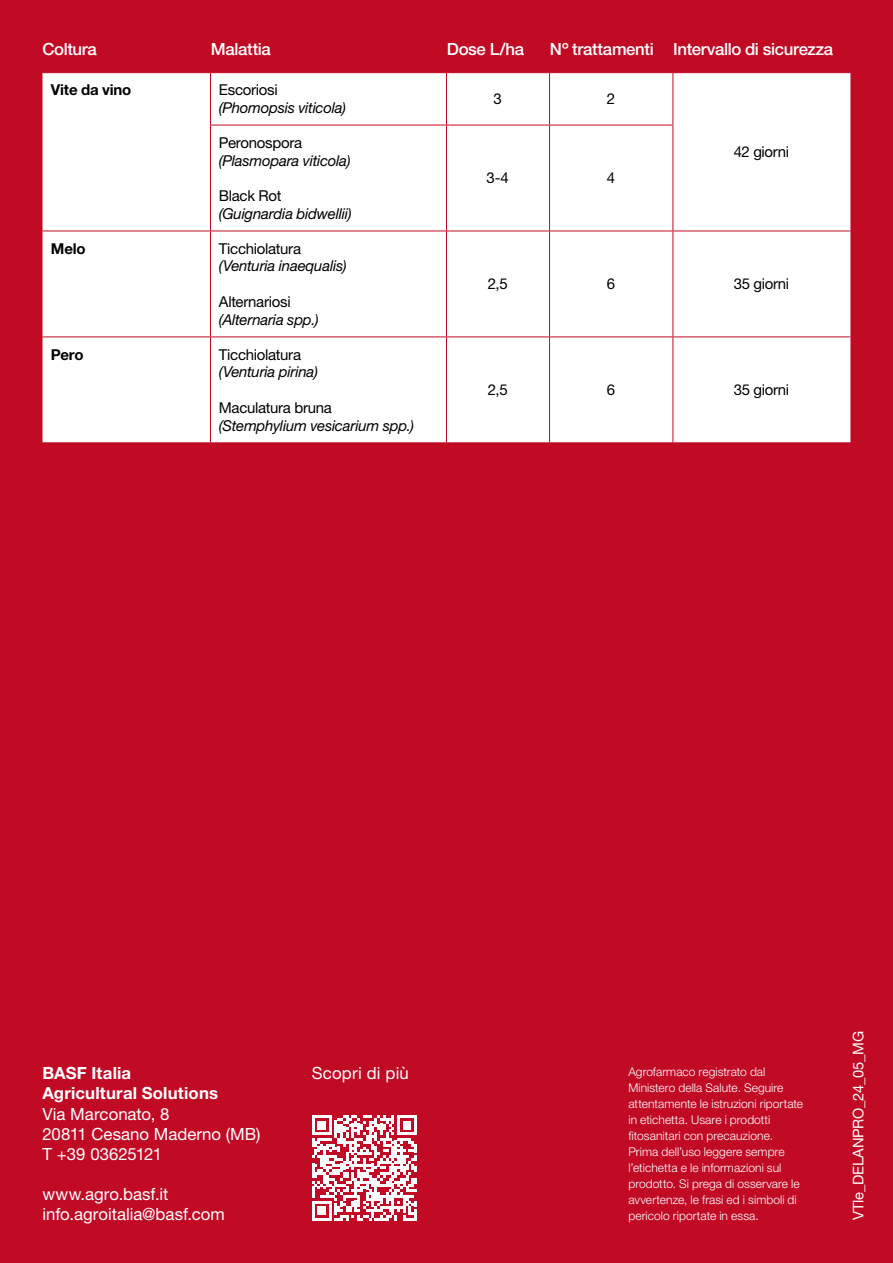
<style>
.page{position:relative;width:893px;height:1263px;background:#c10b25}
.page>*{position:absolute;margin:0;border:0;box-sizing:border-box;transform-origin:0 0}
.t1{font:16.8px/20.1px "Helvetica Neue LT Std";color:#fff}
.t2{font:500 16.8px "Helvetica Neue LT Std";letter-spacing:-.025em;color:#fff}
.t3{font:700 16.8px/20.1px "Helvetica Neue LT Std";letter-spacing:.01em;color:#fff}
.t4{font:italic 15px "Helvetica Neue LT Std";letter-spacing:-.015em;color:#000}
.t5{font:15px "Helvetica Neue LT Std";letter-spacing:-.02em;color:#000}
.t6{font:700 15px "Helvetica Neue LT Std";letter-spacing:-.01em;color:#000}
.t7{font:14.7px "Helvetica Neue LT Std";letter-spacing:-.02em;color:#fff}
.t8{font:300 12px/16px "Helvetica Neue LT Std";letter-spacing:.005em;color:#fff}
</style>
<div class="page">
<div style="left:43px;top:73px;width:807px;height:369px;background:#fff"></div>
<hr style="left:210px;top:73px;width:1px;height:52px;background:#c10b25">
<hr style="left:446px;top:73px;width:1px;height:52px;background:#c10b25">
<hr style="left:549px;top:73px;width:1px;height:52px;background:#c10b25">
<hr style="left:672px;top:73px;width:1px;height:52px;background:#c10b25">
<hr style="left:210px;top:125px;width:236px;height:1px;background:#c10b25">
<hr style="left:210px;top:125px;width:1px;height:106px;background:#c10b25">
<hr style="left:446px;top:125px;width:103px;height:1px;background:#c10b25">
<hr style="left:446px;top:125px;width:1px;height:106px;background:#c10b25">
<hr style="left:549px;top:125px;width:124px;height:1px;background:#c10b25">
<hr style="left:549px;top:125px;width:1px;height:106px;background:#c10b25">
<hr style="left:672px;top:125px;width:1px;height:106px;background:#c10b25">
<hr style="left:43px;top:231px;width:167px;height:1px;background:#c10b25">
<hr style="left:210px;top:231px;width:236px;height:1px;background:#c10b25">
<hr style="left:210px;top:231px;width:1px;height:105px;background:#c10b25">
<hr style="left:446px;top:231px;width:103px;height:1px;background:#c10b25">
<hr style="left:446px;top:231px;width:1px;height:105px;background:#c10b25">
<hr style="left:549px;top:231px;width:124px;height:1px;background:#c10b25">
<hr style="left:549px;top:231px;width:1px;height:105px;background:#c10b25">
<hr style="left:673px;top:231px;width:177px;height:1px;background:#c10b25">
<hr style="left:672px;top:231px;width:1px;height:105px;background:#c10b25">
<hr style="left:43px;top:336px;width:167px;height:1px;background:#c10b25">
<hr style="left:210px;top:336px;width:236px;height:1px;background:#c10b25">
<hr style="left:210px;top:337px;width:1px;height:105px;background:#c10b25">
<hr style="left:446px;top:336px;width:103px;height:1px;background:#c10b25">
<hr style="left:446px;top:337px;width:1px;height:105px;background:#c10b25">
<hr style="left:549px;top:336px;width:124px;height:1px;background:#c10b25">
<hr style="left:549px;top:337px;width:1px;height:105px;background:#c10b25">
<hr style="left:673px;top:336px;width:177px;height:1px;background:#c10b25">
<hr style="left:672px;top:337px;width:1px;height:105px;background:#c10b25">
<svg style="left:312px;top:1115px;width:105px;height:105px"></svg>
<h1 class="t2" style="left:43px;top:39px;width:56px">Coltura</h1>
<h1 class="t2" style="left:211px;top:39px;width:62px">Malattia</h1>
<h1 class="t2" style="left:447px;top:39px;width:79px">Dose L/ha</h1>
<h1 class="t2" style="left:550px;top:39px;width:285px">Nº trattamenti Intervallo di sicurezza</h1>
<p class="t6" style="left:51px;top:81px;width:82px">Vite da vino</p>
<p class="t5" style="left:219px;top:81px;width:60px">Escoriosi</p>
<p class="t4" style="left:219px;top:99px;width:129px">(Phomopsis viticola)</p>
<p class="t5" style="left:494px;top:90px;width:10px">3</p>
<p class="t5" style="left:607px;top:90px;width:10px">2</p>
<p class="t5" style="left:219px;top:133px;width:85px">Peronospora</p>
<p class="t4" style="left:219px;top:151px;width:133px">(Plasmopara viticola)</p>
<p class="t5" style="left:219px;top:187px;width:64px">Black Rot</p>
<p class="t4" style="left:219px;top:205px;width:134px">(Guignardia bidwellii)</p>
<p class="t6" style="left:51px;top:239px;width:36px">Melo</p>
<p class="t5" style="left:219px;top:239px;width:84px">Ticchiolatura</p>
<p class="t4" style="left:219px;top:257px;width:129px">(Venturia inaequalis)</p>
<p class="t5" style="left:219px;top:293px;width:73px">Alternariosi</p>
<p class="t4" style="left:219px;top:311px;width:101px">(Alternaria spp.)</p>
<p class="t6" style="left:51px;top:345px;width:34px">Pero</p>
<p class="t5" style="left:219px;top:345px;width:84px">Ticchiolatura</p>
<p class="t4" style="left:219px;top:363px;width:100px">(Venturia pirina)</p>
<p class="t5" style="left:219px;top:399px;width:115px">Maculatura bruna</p>
<p class="t4" style="left:219px;top:417px;width:197px">(Stemphylium vesicarium spp.)</p>
<p class="t5" style="left:487px;top:169px;width:24px">3-4</p>
<p class="t5" style="left:607px;top:169px;width:10px">4</p>
<p class="t5" style="left:734px;top:143px;width:57px">42 giorni</p>
<p class="t5" style="left:488px;top:275px;width:21px">2,5</p>
<p class="t5" style="left:607px;top:275px;width:10px">6</p>
<p class="t5" style="left:734px;top:275px;width:57px">35 giorni</p>
<p class="t5" style="left:488px;top:381px;width:21px">2,5</p>
<p class="t5" style="left:607px;top:381px;width:10px">6</p>
<p class="t5" style="left:734px;top:381px;width:57px">35 giorni</p>
<h1 class="t3" style="left:43px;top:1063px;width:177px">BASF Italia<br>Agricultural Solutions</h1>
<h1 class="t1" style="left:43px;top:1103px;width:219px">Via Marconato, 8<br>20811 Cesano Maderno (MB)<br>T +39 03625121</h1>
<h1 class="t1" style="left:43px;top:1184px;width:184px">www.agro.basf.it info.agroitalia@basf.com</h1>
<h1 class="t1" style="left:312px;top:1063px;width:98px">Scopri di più</h1>
<p class="t8" style="left:628px;top:1063px;width:176px">Agrofarmaco registrato dal<br>Ministero della Salute. Seguire attentamente le istruzioni riportate in etichetta. Usare i prodotti fitosanitari con precauzione.<br>Prima dell’uso leggere sempre l’etichetta e le informazioni sul prodotto. Si prega di osservare le avvertenze, le frasi ed i simboli di pericolo riportate in essa.</p>
<p class="t7" style="left:849px;top:1220px;width:191px;rotate:-90deg">VTle_DELANPRO_24_05_MG</p>
</div>
